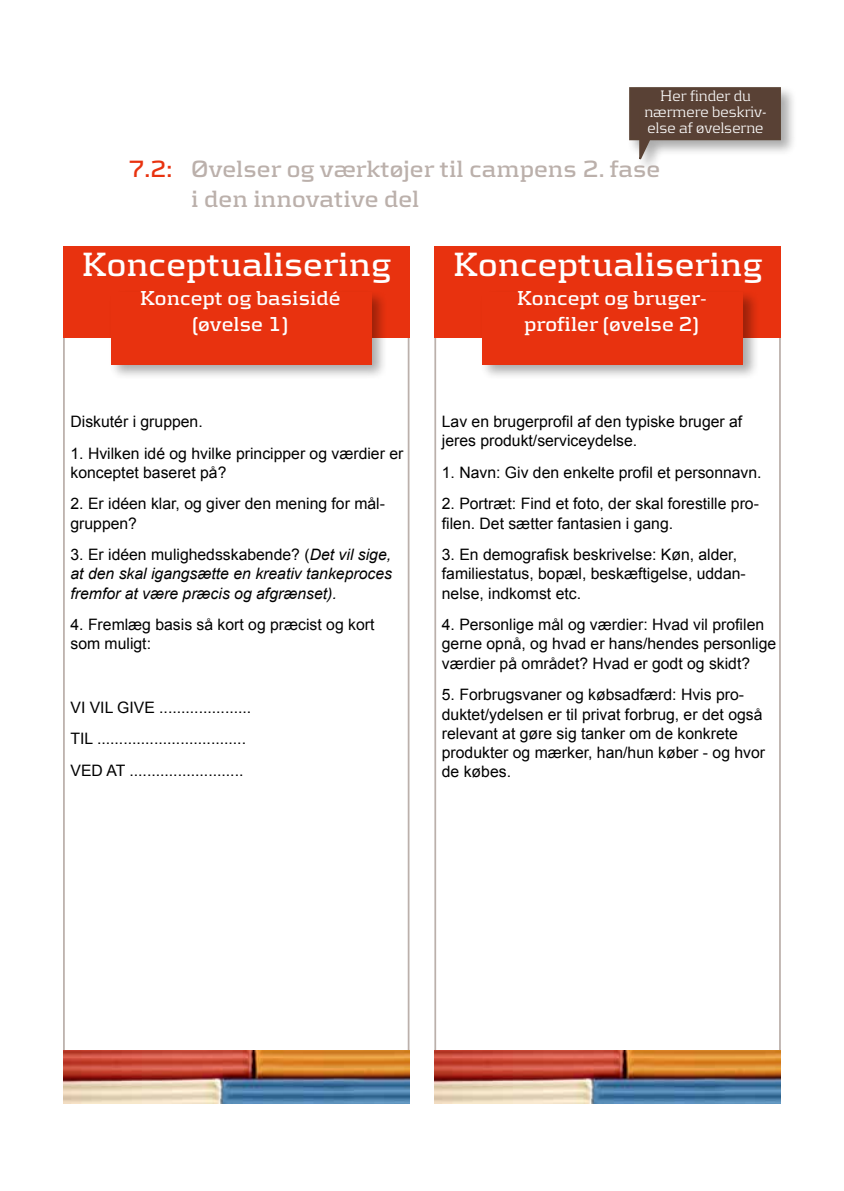
<style>
.page{position:relative;width:844px;height:1191px;background:#fff}
.page>*{position:absolute;margin:0;border:0;box-sizing:border-box;transform-origin:0 0}
.t1{font:700 35px "Kontrapunkt";color:#fff}
.t2{font:700 24.5px/29.4px "Kontrapunkt";color:#bbb0ab}
.t3{font:700 21px/25.2px "Kontrapunkt";color:#fff;text-align:center}
.t4{font:15.75px/19.2px "Arial";color:#000}
.t5{font:italic 15.75px/19.2px "Arial";color:#000;text-align:justify}
.t6{font:300 15.75px/15.8px "Kontrapunkt";color:#fff;text-align:center}
.s1{color:#e8320f}
.s2{font-style:normal}
</style>
<div class="page">
<div style="left:626px;top:84px;width:171px;height:90px;background:#000;opacity:.33"></div>
<div style="left:629px;top:87px;width:151px;height:53px;background:#594135;border:2px solid #594234"></div>
<svg style="left:638px;top:137px;width:32px;height:30px"></svg>
<div style="left:434px;top:246px;width:346px;height:91px;background:#e8320f"></div>
<div style="left:479px;top:288px;width:280px;height:92px;background:#000;opacity:.33"></div>
<div style="left:482px;top:292px;width:260px;height:72px;background:#e8320f"></div>
<img style="left:434px;top:1050px;width:346px;height:53px">
<div style="left:63px;top:246px;width:346px;height:91px;background:#e8320f"></div>
<div style="left:108px;top:288px;width:280px;height:92px;background:#000;opacity:.33"></div>
<div style="left:111px;top:292px;width:260px;height:72px;background:#e8320f"></div>
<img style="left:63px;top:1050px;width:346px;height:53px">
<p class="t6" style="left:644px;top:88px;width:124px">Her finder du nærmere beskriv&shy;else af øvelserne</p>
<h2 class="t2" style="left:191px;top:154px;width:470px;text-indent:-63px"><span class="s1">7.2:</span> Øvelser og værktøjer til campens 2. fase i den innovative del</h2>
<h1 class="t1" style="left:81px;top:244px;width:311px">Konceptualisering</h1>
<h3 class="t3" style="left:140px;top:285px;width:202px">Koncept og basisidé (øvelse 1)</h3>
<p class="t4" style="left:70px;top:412px;width:134px">Diskutér i gruppen.</p>
<p class="t4" style="left:70px;top:444px;width:334px">1. Hvilken idé og hvilke principper og værdier er konceptet baseret på?</p>
<p class="t4" style="left:70px;top:494px;width:316px">2. Er idéen klar, og giver den mening for mål&shy;gruppen?</p>
<p class="t5" style="left:70px;top:545px;width:323px"><span class="s2">3. Er idéen mulighedsskabende? (</span>Det vil sige, at den skal igangsætte en kreativ tankeproces fremfor at være præcis og afgrænset).</p>
<p class="t4" style="left:70px;top:615px;width:305px">4. Fremlæg basis så kort og præcist og kort som muligt:</p>
<p class="t4" style="left:70px;top:691px;width:182px;line-height:31.5px">VI VIL GIVE .....................<br>TIL ..................................<br>VED AT ..........................</p>
<h1 class="t1" style="left:516px;top:244px;width:183px">Kreativ tet</h1>
<h3 class="t3" style="left:516px;top:285px;width:191px">Koncept og bruger&shy;profiler (øvelse 2)</h3>
<h1 class="t1" style="left:452px;top:244px;width:311px">Konceptualisering</h1>
<p class="t4" style="left:441px;top:412px;width:302px">Lav en brugerprofil af den typiske bruger af jeres produkt/serviceydelse.</p>
<p class="t4" style="left:441px;top:463px;width:321px">1. Navn: Giv den enkelte profil et personnavn.</p>
<p class="t4" style="left:441px;top:494px;width:318px">2. Portræt: Find et foto, der skal forestille pro&shy;filen. Det sætter fantasien i gang.</p>
<p class="t4" style="left:441px;top:545px;width:305px">3. En demografisk beskrivelse: Køn, alder, familiestatus, bopæl, beskæftigelse, uddan&shy;nelse, indkomst etc.</p>
<p class="t4" style="left:441px;top:615px;width:336px">4. Personlige mål og værdier: Hvad vil profilen gerne opnå, og hvad er hans/hendes personlige værdier på området? Hvad er godt og skidt?</p>
<p class="t4" style="left:441px;top:685px;width:325px">5. Forbrugsvaner og købsadfærd: Hvis pro&shy;duktet/ydelsen er til privat forbrug, er det også relevant at gøre sig tanker om de konkrete produkter og mærker, han/hun køber - og hvor de købes.</p>
</div>
